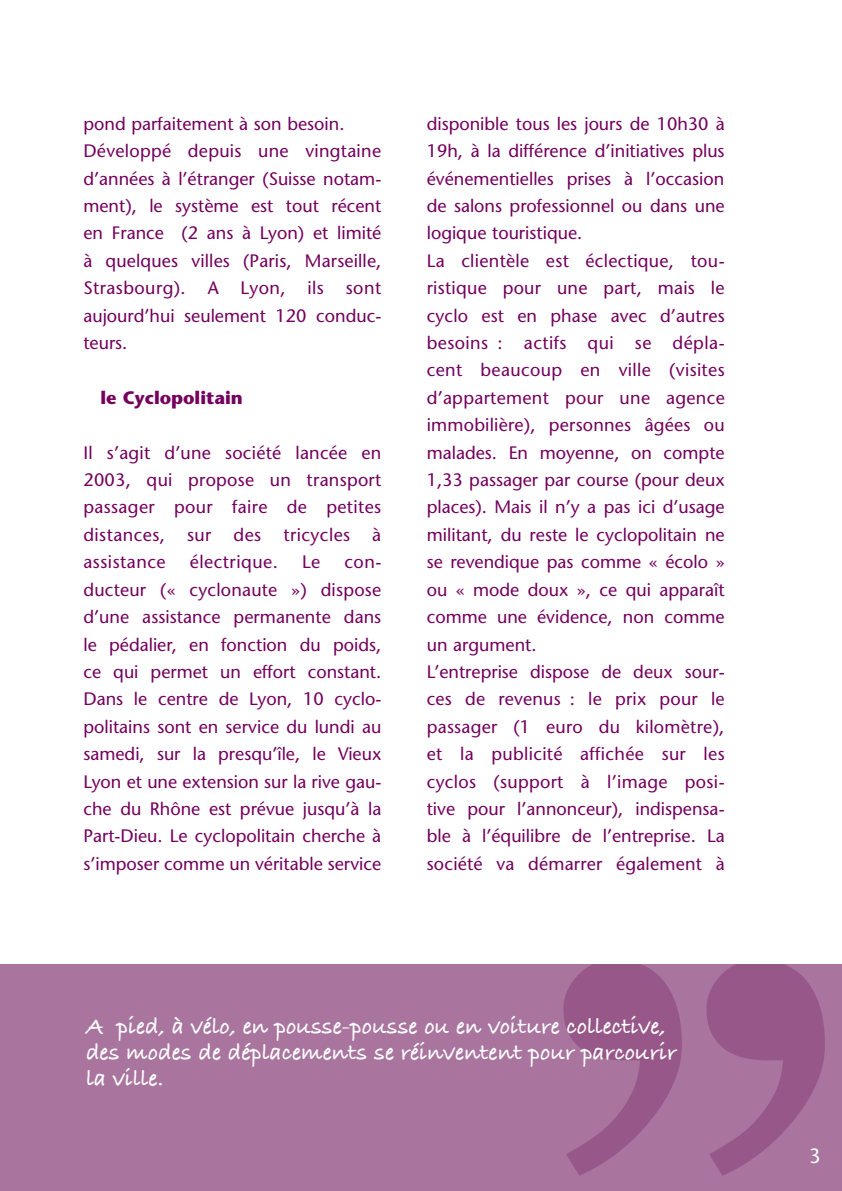
<style>
.page{position:relative;width:842px;height:1191px;background:#fff}
.page>*{position:absolute;margin:0;border:0;box-sizing:border-box;transform-origin:0 0}
.t1{font:24px/26px "Bradley Hand ITCTT Bold";color:#fff}
.t2{font:20.6px "Stone Sans";color:#fff}
.t3{font:18px/27.4px "Stone Sans";color:#74015e}
.t4{font:700 18px "Stone Sans";color:#74015e}
.t5{font:18px "Stone Sans";letter-spacing:.03em;color:#74015e}
</style>
<div class="page">
<img style="left:0;top:964px;width:842px;height:227px">
<p class="t3" style="left:83px;top:110px;width:300px">pond parfaitement à son besoin.<br>Développé depuis une vingtaine d’années à l’étranger (Suisse notam&shy;ment), le système est tout récent en France (2 ans à Lyon) et limité à quelques villes (Paris, Marseille,<br>Strasbourg). A Lyon, ils sont aujourd’hui seulement 120 conduc&shy;teurs.</p>
<p class="t4" style="left:100px;top:386px;width:144px">le Cyclopolitain</p>
<p class="t3" style="left:83px;top:438px;width:299px;text-align:justify">Il s’agit d’une société lancée en 2003, qui propose un transport passager pour faire de petites distances, sur des tricycles à assistance</p>
<p class="t5" style="left:190px;top:551px;width:90px">électrique.</p>
<p class="t3" style="left:302px;top:548px;width:20px">Le</p>
<p class="t3" style="left:83px;top:548px;width:299px;text-align:justify;text-indent:261px">con&shy;ducteur (« cyclonaute ») dispose d’une assistance permanente dans le pédalier, en fonction du poids, ce qui permet un effort constant.<br>Dans le centre de Lyon, 10 cyclo&shy;politains sont en service du lundi au samedi, sur la presqu’île, le Vieux Lyon et une extension sur la rive gau&shy;che du Rhône est prévue jusqu’à la Part-Dieu. Le cyclopolitain cherche à s’imposer comme un véritable service</p>
<p class="t3" style="left:427px;top:110px;width:300px">disponible tous les jours de 10h30 à<br>19h, à la différence d’initiatives plus événementielles prises à l’occasion de salons professionnel ou dans une logique touristique.<br>La clientèle est éclectique, tou&shy;ristique pour une part, mais le cyclo est en phase avec d’autres besoins : actifs qui se dépla&shy;cent beaucoup en ville (visites d’appartement pour une agence immobilière), personnes âgées ou malades. En moyenne, on compte<br>1,33 passager par course (pour deux places). Mais il n’y a pas ici d’usage militant, du reste le cyclopolitain ne se revendique pas comme « écolo » ou « mode doux », ce qui apparaît comme une évidence, non comme un argument.<br>L’entreprise dispose de deux sour&shy;ces de revenus : le prix pour le passager (1 euro du kilomètre), et la publicité affichée sur les cyclos (support à l’image posi&shy;tive pour l’annonceur), indispensa&shy;ble à l’équilibre de l’entreprise. La société va démarrer également à</p>
<h1 class="t1" style="left:86px;top:1014px;width:592px">A pied, à vélo, en pousse-pousse ou en voiture collective, des modes de déplacements se réinventent pour parcourir la ville.</h1>
<p class="t2" style="left:809px;top:1143px;width:13px">3</p>
</div>
